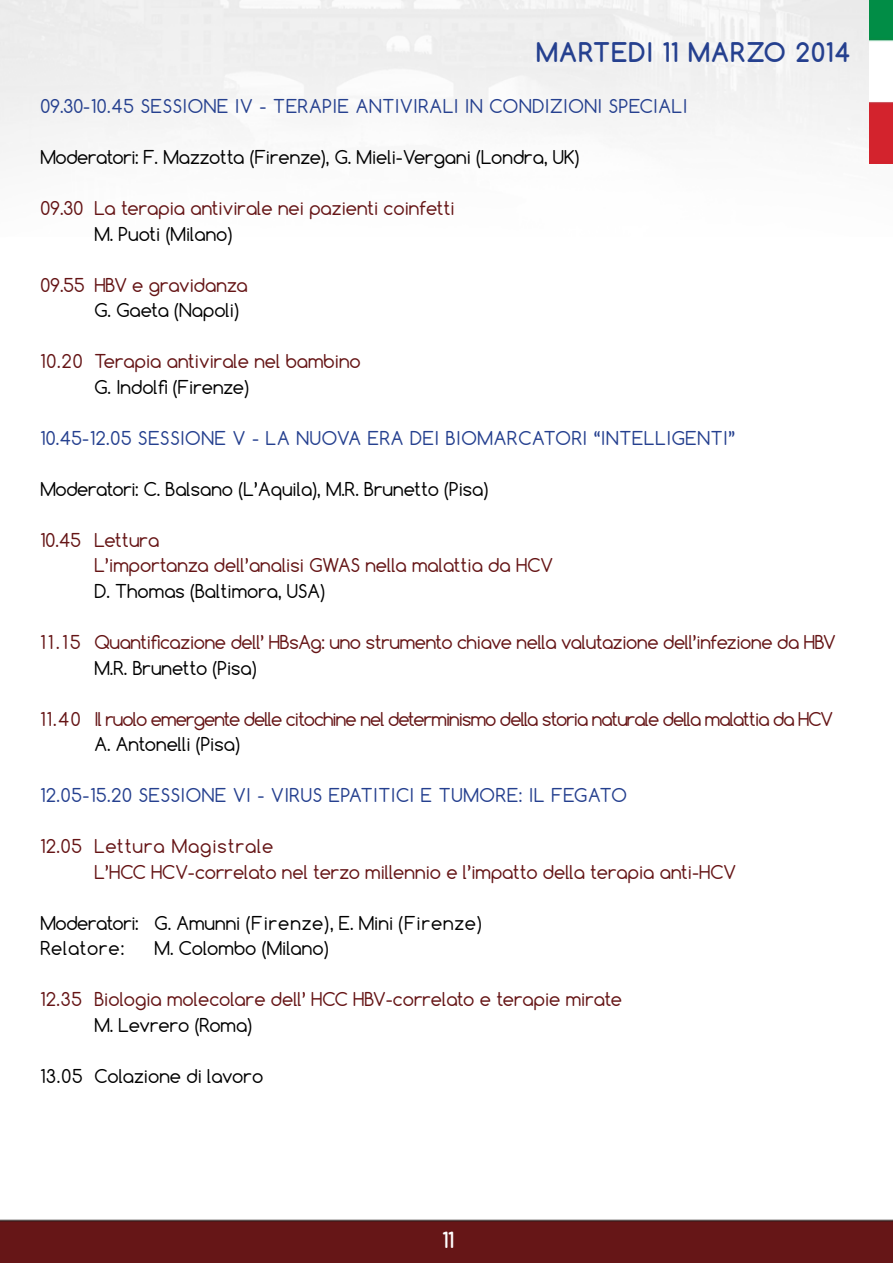
<style>
.page{position:relative;width:893px;height:1263px;background:#fff}
.page>*{position:absolute;margin:0;border:0;box-sizing:border-box;transform-origin:0 0}
.t1{font:700 25.5px "Comfortaa";letter-spacing:.05em;color:#25408f}
.t2{font:700 21px "Comfortaa";color:#fff}
.t3{font:18px/25.5px "Comfortaa";color:#000}
.t4{font:18px/25.5px "Comfortaa";color:#651415}
.t5{font:18px "Comfortaa";letter-spacing:.04em;color:#25408f}
.t6{font:18px "Comfortaa";letter-spacing:-.05em;color:#651415}
.t7{font:18px "Comfortaa";letter-spacing:-.02em;color:#651415}
</style>
<div class="page">
<img style="left:0;top:0;width:893px;height:1263px">
<img style="left:870px;top:0;width:23px;height:163px">
<h1 class="t1" style="left:536px;top:37px;width:316px">MARTEDI 11 MARZO 2014</h1>
<p class="t5" style="left:40px;top:95px;width:648px">09.30-10.45 SESSIONE IV - TERAPIE ANTIVIRALI IN CONDIZIONI SPECIALI</p>
<p class="t3" style="left:40px;top:145px;width:541px">Moderatori: F. Mazzotta (Firenze), G. Mieli-Vergani (Londra, UK)</p>
<p class="t4" style="left:40px;top:196px;width:416px">09.30 La terapia antivirale nei pazienti coinfetti</p>
<p class="t3" style="left:94px;top:221px;width:140px">M. Puoti (Milano)</p>
<p class="t4" style="left:40px;top:272px;width:209px">09.55 HBV e gravidanza</p>
<p class="t3" style="left:94px;top:298px;width:146px">G. Gaeta (Napoli)</p>
<p class="t4" style="left:40px;top:349px;width:322px">10.20 Terapia antivirale nel bambino</p>
<p class="t3" style="left:94px;top:374px;width:156px">G. Indolfi (Firenze)</p>
<p class="t5" style="left:40px;top:427px;width:696px">10.45-12.05 SESSIONE V - LA NUOVA ERA DEI BIOMARCATORI “INTELLIGENTI”</p>
<p class="t3" style="left:40px;top:476px;width:449px">Moderatori: C. Balsano (L’Aquila), M.R. Brunetto (Pisa)</p>
<p class="t4" style="left:94px;top:527px;width:460px;text-indent:-54px">10.45 Lettura<br>L’importanza dell’analisi GWAS nella malattia da HCV</p>
<p class="t3" style="left:94px;top:578px;width:232px">D. Thomas (Baltimora, USA)</p>
<p class="t7" style="left:40px;top:631px;width:797px">1 1 . 1 5 Quantificazione dell’ HBsAg: uno strumento chiave nella valutazione dell’infezione da HBV</p>
<p class="t3" style="left:94px;top:655px;width:164px">M.R. Brunetto (Pisa)</p>
<p class="t6" style="left:40px;top:707px;width:794px">11.40 Il ruolo emergente delle citochine nel determinismo della storia naturale della malattia da HCV</p>
<p class="t3" style="left:94px;top:731px;width:147px">A. Antonelli (Pisa)</p>
<p class="t5" style="left:40px;top:784px;width:588px">12.05-15.20 SESSIONE VI - VIRUS EPATITICI E TUMORE: IL FEGATO</p>
<p class="t4" style="left:94px;top:833px;width:643px;text-indent:-54px">12.05 Lettura Magistrale<br>L’HCC HCV-correlato nel terzo millennio e l’impatto della terapia anti-HCV</p>
<p class="t3" style="left:40px;top:910px;width:443px">Moderatori: G. Amunni (Firenze), E. Mini (Firenze)<br>Relatore:</p>
<p class="t3" style="left:155px;top:935px;width:175px">M. Colombo (Milano)</p>
<p class="t4" style="left:40px;top:986px;width:583px">12.35 Biologia molecolare dell’ HCC HBV-correlato e terapie mirate</p>
<p class="t3" style="left:94px;top:1012px;width:159px">M. Levrero (Roma)</p>
<p class="t3" style="left:40px;top:1063px;width:224px">13.05 Colazione di lavoro</p>
<p class="t2" style="left:442px;top:1226px;width:13px">11</p>
</div>
